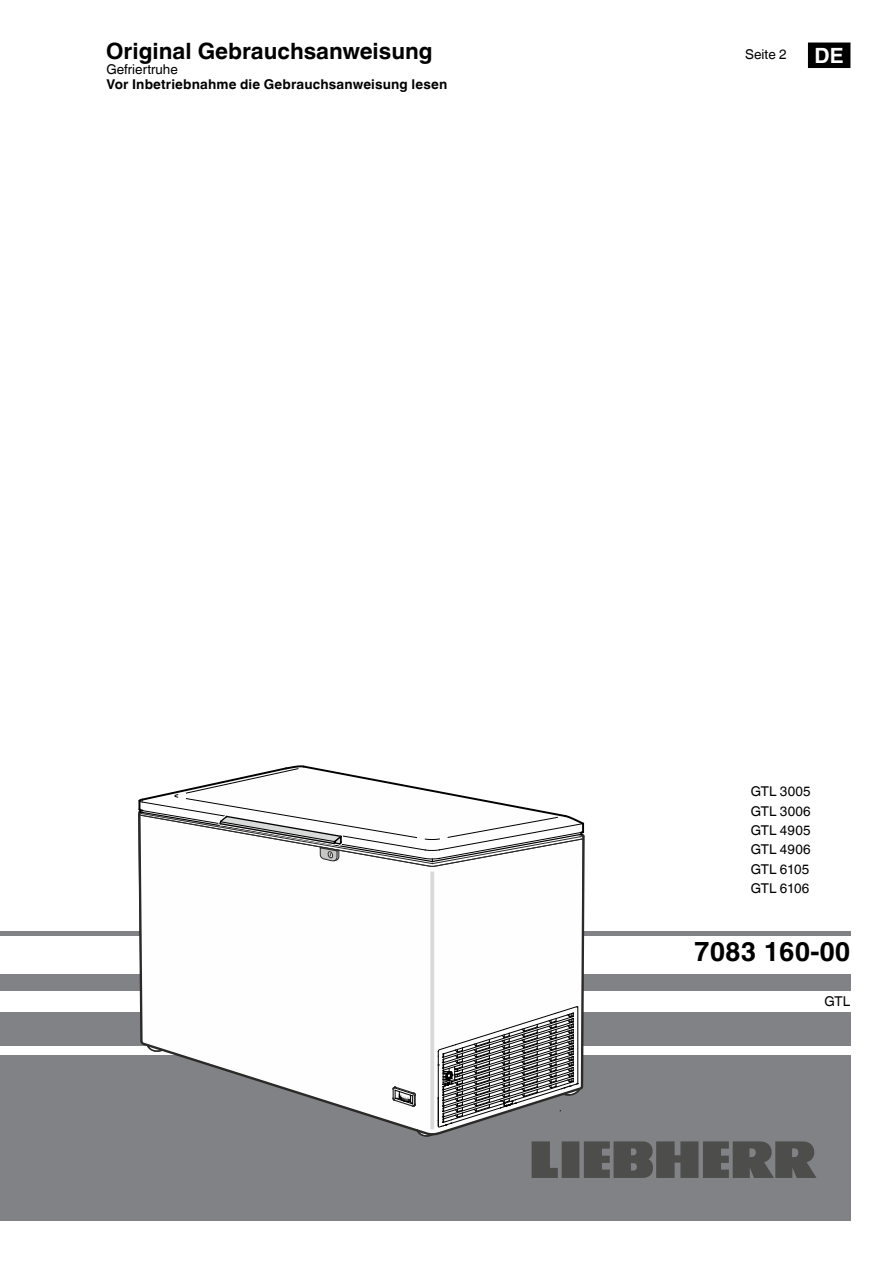
<style>
.page{position:relative;width:893px;height:1263px;background:#fff}
.page>*{position:absolute;margin:0;border:0;box-sizing:border-box;transform-origin:0 0}
.t1{font:700 27px "Helvetica Linotype";color:#000}
.t2{font:700 22.5px "Helvetica Linotype";color:#000}
.t3{font:700 21px "Helvetica Linotype";color:#fff}
.t4{font:13.5px/19.4px "Helvetica Linotype";color:#000;text-align:justify}
.t5{font:700 13.5px "Helvetica Linotype";letter-spacing:.01em;color:#000}
</style>
<div class="page">
<div style="left:0;top:1054px;width:850px;height:166px;background:#808285"></div>
<div style="left:0;top:1012px;width:850px;height:34px;background:#808285"></div>
<div style="left:0;top:974px;width:850px;height:17px;background:#808285"></div>
<hr style="left:0;top:931px;width:850px;height:4px;background:#808285">
<svg style="left:138px;top:765px;width:678px;height:413px"></svg>
<div style="left:809px;top:43px;width:41px;height:24px;background:#000"></div>
<div style="left:808px;top:43px;width:42px;height:25px;border:2px solid #000"></div>
<h2 class="t2" style="left:106px;top:38px;width:328px">Original Gebrauchsanweisung</h2>
<p class="t4" style="left:745px;top:44px;width:43px">Seite 2</p>
<p class="t4" style="left:106px;top:59px;width:73px">Gefriertruhe</p>
<p class="t5" style="left:106px;top:76px;width:342px">Vor Inbetriebnahme die Gebrauchsanweisung lesen</p>
<h3 class="t3" style="left:815px;top:43px;width:31px">DE</h3>
<p class="t4" style="left:751px;top:782px;width:62px">GTL 3005<br>GTL 3006<br>GTL 4905<br>GTL 4906<br>GTL 6105<br>GTL 6106</p>
<h1 class="t1" style="left:694px;top:936px;width:158px">7083 160-00</h1>
<p class="t4" style="left:824px;top:992px;width:27px">GTL</p>
</div>
